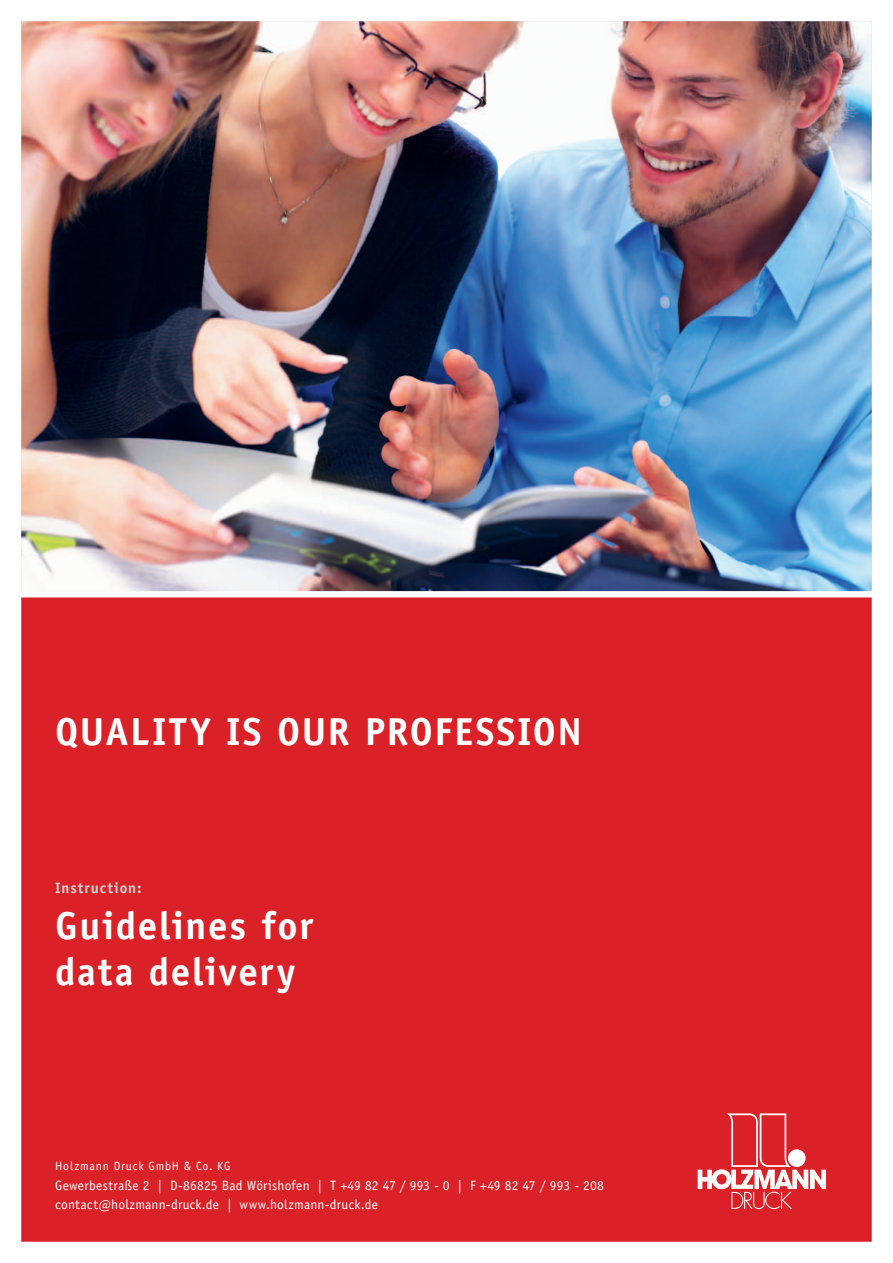
<style>
.page{position:relative;width:893px;height:1263px;background:#fff}
.page>*{position:absolute;margin:0;border:0;box-sizing:border-box;transform-origin:0 0}
.t1{font:700 39px/45.8px "Officina Sans Std";letter-spacing:.045em;color:#fff}
.t2{font:700 15px "Officina Sans Std";letter-spacing:.065em;color:#d1d2d4}
.t3{font:13.5px/19.5px "Officina Sans Std";letter-spacing:.015em;color:#fff}
.t4{font:12px "Officina Sans Std";letter-spacing:.06em;color:#fff}
</style>
<div class="page">
<img style="left:21px;top:21px;width:851px;height:570px">
<div style="left:21px;top:597px;width:851px;height:645px;background:#da2128"></div>
<svg style="left:698px;top:1113px;width:128px;height:96px;background:#e14d52"></svg>
<div style="left:788px;top:1149px;width:18px;height:18px;background:#fff;border-radius:50%"></div>
<h1 class="t1" style="left:55px;top:708px;width:528px">QUALITY IS OUR PROFESSION</h1>
<p class="t2" style="left:55px;top:879px;width:88px">Instruction:</p>
<h1 class="t1" style="left:55px;top:902px;width:259px">Guidelines for data delivery</h1>
<p class="t4" style="left:55px;top:1159px;width:177px">Holzmann Druck GmbH &amp; Co. KG</p>
<p class="t3" style="left:55px;top:1175px;width:550px">Gewerbestraße 2 | D-86825 Bad Wörishofen | T +49 82 47 / 993 - 0 | F +49 82 47 / 993 - 208 contact@holzmann-druck.de | www.holzmann-druck.de</p>
</div>
